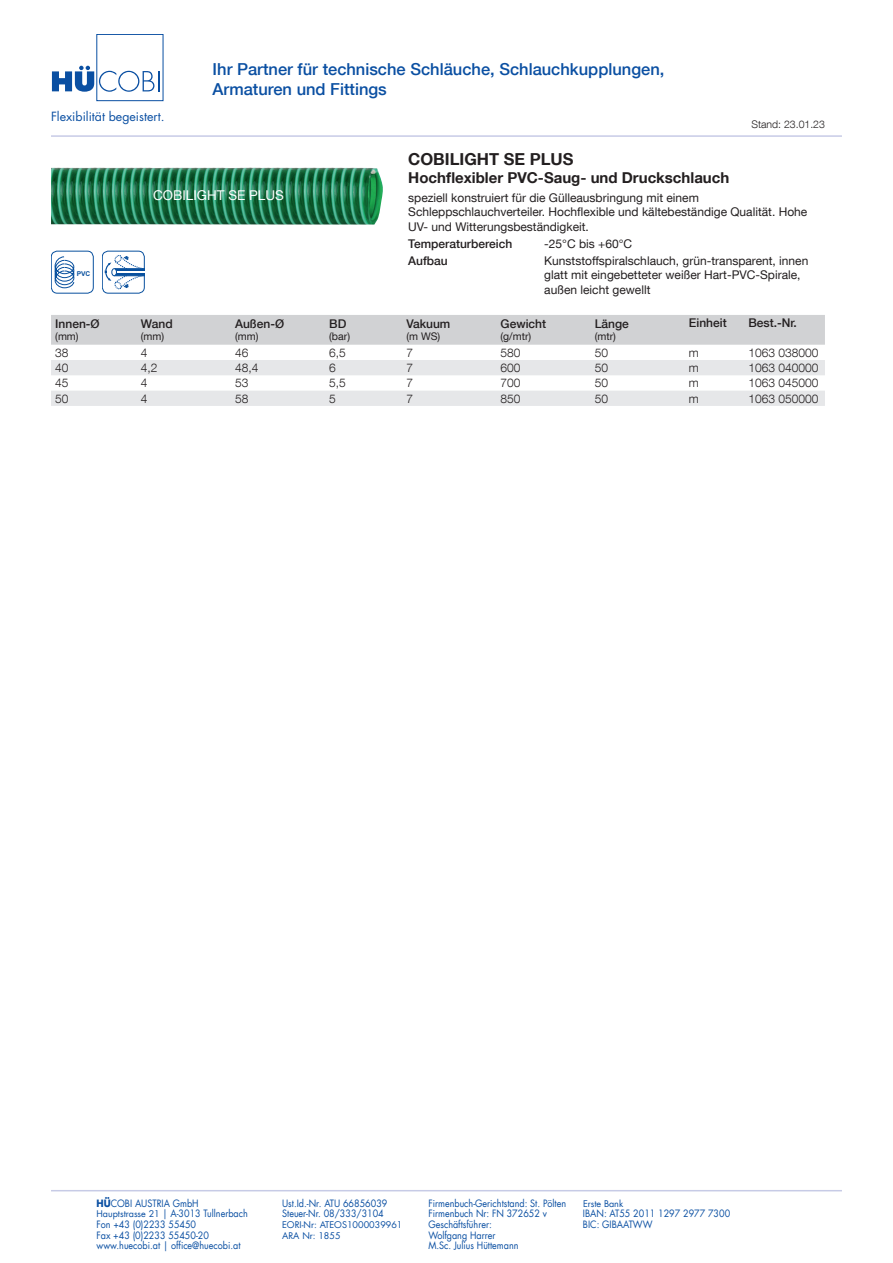
<style>
.page{position:relative;width:893px;height:1263px;background:#fff}
.page>*{position:absolute;margin:0;border:0;box-sizing:border-box;transform-origin:0 0}
.t1{font:500 16.5px/19.8px "Helvetica Neue LT Com";color:#0a4fa2}
.t2{font:700 16.5px "Helvetica Neue LT Com";color:#231f20}
.t3{font:700 15px "Helvetica Neue LT Com";color:#231f20}
.t4{font:13.5px "Helvetica Neue LT Com";color:#fff}
.t5{font:12.3px "Futura LT";color:#0a4fa2}
.t6{font:12px/14.4px "Helvetica Neue LT Com";color:#231f20}
.t7{font:300 12px "Helvetica Neue LT Com";color:#231f20}
.t8{font:500 12px "Helvetica Neue LT Com";color:#231f20}
.t9{font:10.5px "Helvetica Neue LT Com";color:#231f20}
.t10{font:300 10.5px "Helvetica Neue LT Com";color:#231f20}
.t11{font:9.9px "Futura LT";color:#0a4fa2;scale:.91 1}
.t12{font:9px "Futura LT";color:#0a4fa2}
.t13{font:700 6.6px "Arial";color:#08509e}
.s1{font-weight:700}
.s2{font-size:9px}
</style>
<div class="page">
<hr style="left:51px;top:1190px;width:791px;height:1px;background:#c7cbe6">
<div style="left:96px;top:34px;width:67px;height:67px;border:1px solid #0a4fa2"></div>
<svg style="left:52px;top:66px;width:108px;height:26px"></svg>
<hr style="left:51px;top:135px;width:791px;height:2px;background:#c7cbe6">
<div style="left:51px;top:315px;width:774px;height:30px;background:#d1d2d4"></div>
<svg style="left:51px;top:360px;width:774px;height:46px"></svg>
<div style="left:51px;top:251px;width:43px;height:42px;border:1px solid #08509e;border-radius:6px"></div>
<svg style="left:55px;top:256px;width:19px;height:32px"></svg>
<img style="left:51px;top:167px;width:332px;height:58px">
<div style="left:102px;top:251px;width:43px;height:42px;border:1px solid #08509e;border-radius:6px"></div>
<svg style="left:105px;top:255px;width:40px;height:34px"></svg>
<p class="t5" style="left:51px;top:108px;width:115px">Flexibilität begeistert.</p>
<h1 class="t1" style="left:213px;top:59px;width:453px">Ihr Partner für technische Schläuche, Schlauchkupplungen,<br>Armaturen und Fittings</h1>
<p class="t10" style="left:751px;top:118px;width:75px">Stand: 23.01.23</p>
<p class="t13" style="left:77px;top:269px;width:15px">PVC</p>
<p class="t8" style="left:55px;top:316px;width:46px">Innen-Ø</p>
<p class="t9" style="left:55px;top:330px;width:25px">(mm)</p>
<h3 class="t4" style="left:153px;top:187px;width:132px">COBILIGHT SE PLUS</h3>
<p class="t8" style="left:141px;top:316px;width:33px">Wand</p>
<p class="t9" style="left:141px;top:330px;width:25px">(mm)</p>
<p class="t8" style="left:235px;top:316px;width:51px">Außen-Ø</p>
<p class="t9" style="left:235px;top:330px;width:25px">(mm)</p>
<p class="t8" style="left:329px;top:316px;width:19px">BD</p>
<p class="t9" style="left:329px;top:330px;width:22px">(bar)</p>
<h1 class="t2" style="left:408px;top:149px;width:167px">COBILIGHT SE PLUS</h1>
<h2 class="t3" style="left:408px;top:168px;width:323px">Hochflexibler PVC-Saug- und Druckschlauch</h2>
<p class="t6" style="left:408px;top:190px;width:401px">speziell konstruiert für die Gülleausbringung mit einem<br>Schleppschlauchverteiler. Hochflexible und kältebeständige Qualität. Hohe<br>UV- und Witterungsbeständigkeit.</p>
<p class="t8" style="left:408px;top:236px;width:106px">Temperaturbereich</p>
<p class="t6" style="left:544px;top:236px;width:89px">-25°C bis +60°C</p>
<p class="t8" style="left:408px;top:253px;width:41px">Aufbau</p>
<p class="t6" style="left:544px;top:253px;width:266px">Kunststoffspiralschlauch, grün-transparent, innen glatt mit eingebetteter weißer Hart-PVC-Spirale, außen leicht gewellt</p>
<p class="t8" style="left:406px;top:316px;width:46px">Vakuum</p>
<p class="t9" style="left:406px;top:330px;width:35px">(m WS)</p>
<p class="t8" style="left:501px;top:316px;width:47px">Gewicht</p>
<p class="t9" style="left:501px;top:330px;width:32px">(g/mtr)</p>
<p class="t8" style="left:595px;top:316px;width:36px">Länge</p>
<p class="t9" style="left:595px;top:330px;width:23px">(mtr)</p>
<p class="t8" style="left:689px;top:315px;width:39px">Einheit</p>
<p class="t8" style="left:748px;top:315px;width:50px">Best.-Nr.</p>
<p class="t7" style="left:55px;top:345px;width:15px">38</p>
<p class="t7" style="left:141px;top:345px;width:8px">4</p>
<p class="t7" style="left:235px;top:345px;width:15px">46</p>
<p class="t7" style="left:329px;top:345px;width:18px">6,5</p>
<p class="t7" style="left:406px;top:345px;width:8px">7</p>
<p class="t7" style="left:501px;top:345px;width:22px">580</p>
<p class="t7" style="left:595px;top:345px;width:15px">50</p>
<p class="t7" style="left:689px;top:345px;width:11px">m</p>
<p class="t7" style="left:748px;top:345px;width:72px">1063 038000</p>
<p class="t7" style="left:55px;top:360px;width:15px">40</p>
<p class="t7" style="left:141px;top:360px;width:18px">4,2</p>
<p class="t7" style="left:235px;top:360px;width:25px">48,4</p>
<p class="t7" style="left:329px;top:360px;width:8px">6</p>
<p class="t7" style="left:406px;top:360px;width:8px">7</p>
<p class="t7" style="left:501px;top:360px;width:22px">600</p>
<p class="t7" style="left:595px;top:360px;width:15px">50</p>
<p class="t7" style="left:689px;top:360px;width:11px">m</p>
<p class="t7" style="left:748px;top:360px;width:72px">1063 040000</p>
<p class="t7" style="left:55px;top:376px;width:15px">45</p>
<p class="t7" style="left:141px;top:376px;width:8px">4</p>
<p class="t7" style="left:235px;top:376px;width:15px">53</p>
<p class="t7" style="left:329px;top:376px;width:18px">5,5</p>
<p class="t7" style="left:406px;top:376px;width:8px">7</p>
<p class="t7" style="left:501px;top:376px;width:22px">700</p>
<p class="t7" style="left:595px;top:376px;width:15px">50</p>
<p class="t7" style="left:689px;top:376px;width:11px">m</p>
<p class="t7" style="left:748px;top:376px;width:72px">1063 045000</p>
<p class="t7" style="left:55px;top:391px;width:15px">50</p>
<p class="t7" style="left:141px;top:391px;width:8px">4</p>
<p class="t7" style="left:235px;top:391px;width:15px">58</p>
<p class="t7" style="left:329px;top:391px;width:8px">5</p>
<p class="t7" style="left:406px;top:391px;width:8px">7</p>
<p class="t7" style="left:501px;top:391px;width:22px">850</p>
<p class="t7" style="left:595px;top:391px;width:15px">50</p>
<p class="t7" style="left:689px;top:391px;width:11px">m</p>
<p class="t7" style="left:748px;top:391px;width:72px">1063 050000</p>
<p class="t11" style="left:97px;top:1197px;width:114px"><span class="s1">HÜ</span>COBI AUSTRIA GmbH</p>
<p class="t11" style="left:282px;top:1197px;width:117px">Ust.Id.-Nr. ATU 66856039</p>
<p class="t11" style="left:428px;top:1197px;width:153px">Firmenbuch-Gerichtstand: St. Pölten</p>
<p class="t12" style="left:583px;top:1197px;width:42px">Erste Bank</p>
<p class="t11" style="left:97px;top:1207px;width:168px"><span class="s2">Hauptstrasse 21</span> | A-3013 Tullnerbach</p>
<p class="t11" style="left:282px;top:1207px;width:113px">Steuer-Nr. 08/333/3104</p>
<p class="t11" style="left:428px;top:1207px;width:132px">Firmenbuch Nr: FN 372652 v</p>
<p class="t11" style="left:583px;top:1207px;width:163px">IBAN: AT55 2011 1297 2977 7300</p>
<p class="t11" style="left:97px;top:1218px;width:111px">Fon +43 (0)2233 55450</p>
<p class="t12" style="left:282px;top:1219px;width:122px">EORI-Nr: ATEOS1000039961</p>
<p class="t11" style="left:428px;top:1218px;width:71px">Geschäftsführer:</p>
<p class="t11" style="left:583px;top:1218px;width:78px">BIC: GIBAATWW</p>
<p class="t11" style="left:97px;top:1228px;width:125px">Fax +43 (0)2233 55450-20</p>
<p class="t12" style="left:282px;top:1229px;width:60px">ARA Nr: 1855</p>
<p class="t11" style="left:428px;top:1228px;width:75px">Wolfgang Harrer</p>
<p class="t11" style="left:97px;top:1239px;width:160px">www.huecobi.at | office@huecobi.at</p>
<p class="t11" style="left:428px;top:1239px;width:101px">M.Sc. Julius Hüttemann</p>
</div>
